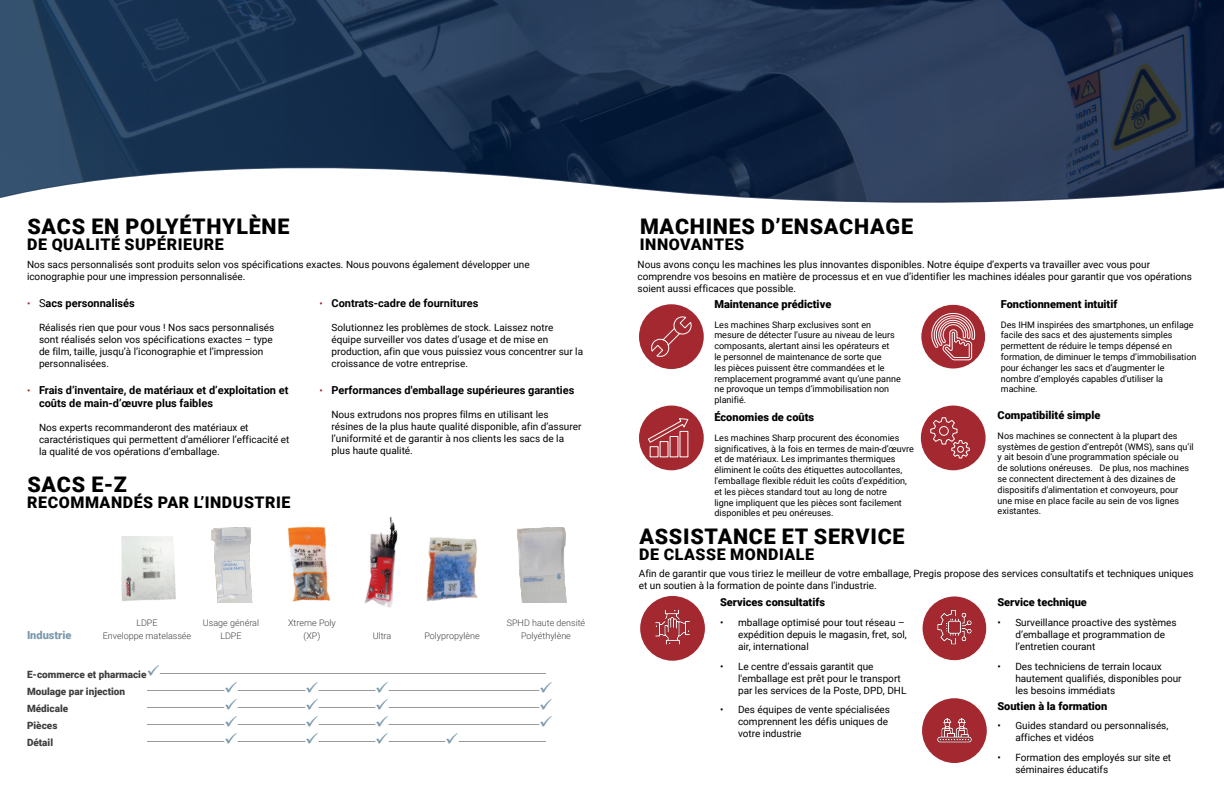
<style>
.page{position:relative;width:1224px;height:792px;background:#fff}
.page>*{position:absolute;margin:0;border:0;box-sizing:border-box;transform-origin:0 0}
.t1{font:900 21.5px "Roboto";letter-spacing:.035em;color:#000}
.t2{font:900 16px "Roboto";letter-spacing:.035em;color:#000}
.t3{font:700 11px/13.2px "Roboto";color:#000}
.t4{font:900 11px "Roboto";color:#000}
.t5{font:900 11px "Roboto";color:#7b99ac}
.t6{font:10px/12px "Roboto";color:#000}
.t7{font:900 10px "Roboto";color:#3e3e3f}
.t8{font:9px/10.8px "Roboto";color:#000}
.t9{font:300 9px "Roboto";color:#3e3e3f}
.s1{font-weight:400;font-size:10px;color:#a3282f}
.s2{font-weight:400}
.s3{color:#7b99ac}
</style>
<div class="page">
<svg style="left:0;top:0;width:1224px;height:203px;background:#30445e"></svg>
<hr style="left:160px;top:673px;width:386px;height:1px;background:#999">
<hr style="left:147px;top:690px;width:77px;height:1px;background:#999">
<hr style="left:238px;top:690px;width:67px;height:1px;background:#999">
<hr style="left:319px;top:690px;width:56px;height:1px;background:#999">
<hr style="left:389px;top:690px;width:150px;height:1px;background:#999">
<hr style="left:147px;top:707px;width:77px;height:1px;background:#999">
<hr style="left:238px;top:707px;width:67px;height:1px;background:#999">
<hr style="left:319px;top:707px;width:56px;height:1px;background:#999">
<hr style="left:389px;top:707px;width:150px;height:1px;background:#999">
<hr style="left:147px;top:724px;width:77px;height:1px;background:#999">
<hr style="left:238px;top:724px;width:67px;height:1px;background:#999">
<hr style="left:319px;top:724px;width:56px;height:1px;background:#999">
<hr style="left:389px;top:724px;width:150px;height:1px;background:#999">
<hr style="left:147px;top:741px;width:77px;height:1px;background:#999">
<hr style="left:238px;top:741px;width:67px;height:1px;background:#999">
<hr style="left:319px;top:741px;width:56px;height:1px;background:#999">
<hr style="left:389px;top:741px;width:56px;height:1px;background:#999">
<hr style="left:459px;top:741px;width:87px;height:1px;background:#999">
<div style="left:921px;top:304px;width:65px;height:65px;background:#a3282f;border-radius:50%"></div>
<div style="left:920px;top:304px;width:66px;height:66px;border:1px solid #fff;border-radius:50%"></div>
<div style="left:639px;top:304px;width:65px;height:65px;background:#a3282f;border-radius:50%"></div>
<svg style="left:651px;top:316px;width:41px;height:41px"></svg>
<svg style="left:931px;top:312px;width:45px;height:58px"></svg>
<img style="left:211px;top:527px;width:42px;height:76px">
<img style="left:287px;top:526px;width:43px;height:76px">
<img style="left:364px;top:516px;width:34px;height:92px">
<img style="left:121px;top:536px;width:55px;height:65px">
<img style="left:517px;top:527px;width:50px;height:76px">
<img style="left:426px;top:537px;width:52px;height:65px">
<div style="left:921px;top:406px;width:65px;height:64px;background:#a3282f;border-radius:50%"></div>
<div style="left:639px;top:406px;width:65px;height:64px;background:#a3282f;border-radius:50%"></div>
<div style="left:650px;top:446px;width:9px;height:11px;border:1px solid #fff"></div>
<svg style="left:648px;top:418px;width:41px;height:26px"></svg>
<svg style="left:930px;top:417px;width:40px;height:42px"></svg>
<img style="left:922px;top:596px;width:65px;height:65px;border-radius:31px">
<div style="left:922px;top:595px;width:65px;height:66px;border:1px solid #fff;border-radius:50%"></div>
<img style="left:640px;top:596px;width:65px;height:65px;border-radius:32px">
<img style="left:922px;top:698px;width:65px;height:65px;border-radius:31px">
<p class="t1" style="left:27px;top:212px;width:264px">SACS EN POLYÉTHYLÈNE</p>
<p class="t2" style="left:27px;top:233px;width:198px">DE QUALITÉ SUPÉRIEURE</p>
<p class="t6" style="left:27px;top:259px;width:504px">Nos sacs personnalisés sont produits selon vos spécifications exactes. Nous pouvons également développer une iconographie pour une impression personnalisée.</p>
<p class="t3" style="left:27px;top:296px;width:109px"><span class="s1">•</span> <span class="s2">S</span>acs personnalisés</p>
<p class="t6" style="left:39px;top:321px;width:237px">Réalisés rien que pour vous ! Nos sacs personnalisés sont réalisés selon vos spécifications exactes – type de film, taille, jusqu’à l’iconographie et l’impression personnalisées.</p>
<p class="t3" style="left:39px;top:383px;width:251px;text-indent:-12px"><span class="s1">•</span> Frais d’inventaire, de matériaux et d’exploitation et coûts de main-d’œuvre plus faibles</p>
<p class="t6" style="left:39px;top:421px;width:252px">Nos experts recommanderont des matériaux et caractéristiques qui permettent d’améliorer l’efficacité et la qualité de vos opérations d’emballage.</p>
<p class="t3" style="left:320px;top:296px;width:160px"><span class="s1">•</span> Contrats-cadre de fournitures</p>
<p class="t6" style="left:332px;top:321px;width:253px">Solutionnez les problèmes de stock. Laissez notre équipe surveiller vos dates d’usage et de mise en production, afin que vous puissiez vous concentrer sur la croissance de votre entreprise.</p>
<p class="t3" style="left:320px;top:383px;width:256px"><span class="s1">•</span> Performances d'emballage supérieures garanties</p>
<p class="t6" style="left:332px;top:408px;width:251px">Nous extrudons nos propres films en utilisant les résines de la plus haute qualité disponible, afin d’assurer l’uniformité et de garantir à nos clients les sacs de la plus haute qualité.</p>
<p class="t1" style="left:27px;top:469px;width:101px">SACS E-Z</p>
<p class="t2" style="left:27px;top:491px;width:265px">RECOMMANDÉS PAR L’INDUSTRIE</p>
<p class="t9" style="left:136px;top:617px;width:23px">LDPE</p>
<p class="t9" style="left:203px;top:617px;width:58px">Usage général</p>
<p class="t9" style="left:288px;top:617px;width:49px">Xtreme Poly</p>
<p class="t9" style="left:507px;top:617px;width:80px">SPHD haute densité</p>
<p class="t5" style="left:27px;top:628px;width:46px">Industrie</p>
<p class="t9" style="left:103px;top:630px;width:90px">Enveloppe matelassée</p>
<p class="t9" style="left:220px;top:630px;width:23px">LDPE</p>
<p class="t9" style="left:304px;top:630px;width:18px">(XP)</p>
<p class="t9" style="left:373px;top:630px;width:20px">Ultra</p>
<p class="t9" style="left:424px;top:630px;width:57px">Polypropylène</p>
<p class="t9" style="left:521px;top:630px;width:51px">Polyéthylène</p>
<p class="t7" style="left:27px;top:667px;width:134px">E-commerce et pharmacie<span class="s3">✓</span></p>
<p class="t7" style="left:27px;top:684px;width:100px">Moulage par injection</p>
<p class="t7" style="left:27px;top:701px;width:43px">Médicale</p>
<p class="t7" style="left:27px;top:718px;width:32px">Pièces</p>
<p class="t7" style="left:27px;top:735px;width:28px">Détail</p>
<p class="t1" style="left:640px;top:212px;width:275px">MACHINES D’ENSACHAGE</p>
<p class="t2" style="left:640px;top:233px;width:106px">INNOVANTES</p>
<p class="t6" style="left:638px;top:259px;width:556px">Nous avons conçu les machines les plus innovantes disponibles. Notre équipe d’experts va travailler avec vous pour comprendre vos besoins en matière de processus et en vue d’identifier les machines idéales pour garantir que vos opérations soient aussi efficaces que possible.</p>
<p class="t4" style="left:714px;top:296px;width:118px">Maintenance prédictive</p>
<p class="t8" style="left:714px;top:319px;width:188px">Les machines Sharp exclusives sont en mesure de détecter l’usure au niveau de leurs composants, alertant ainsi les opérateurs et<br>le personnel de maintenance de sorte que<br>les pièces puissent être commandées et le remplacement programmé avant qu’une panne ne provoque un temps d’immobilisation non planifié.</p>
<p class="t4" style="left:714px;top:409px;width:101px">Économies de coûts</p>
<p class="t8" style="left:714px;top:432px;width:201px">Les machines Sharp procurent des économies significatives, à la fois en termes de main-d’œuvre et de matériaux. Les imprimantes thermiques éliminent le coûts des étiquettes autocollantes, l'emballage flexible réduit les coûts d’expédition, et les pièces standard tout au long de notre<br>ligne impliquent que les pièces sont facilement disponibles et peu onéreuses.</p>
<p class="t1" style="left:639px;top:521px;width:267px">ASSISTANCE ET SERVICE</p>
<p class="t2" style="left:639px;top:543px;width:176px">DE CLASSE MONDIALE</p>
<p class="t4" style="left:1001px;top:296px;width:118px">Fonctionnement intuitif</p>
<p class="t8" style="left:1001px;top:319px;width:197px">Des IHM inspirées des smartphones, un enfilage facile des sacs et des ajustements simples permettent de réduire le temps dépensé en formation, de diminuer le temps d’immobilisation pour échanger les sacs et d’augmenter le nombre d’employés capables d’utiliser la machine.</p>
<p class="t4" style="left:998px;top:407px;width:104px">Compatibilité simple</p>
<p class="t8" style="left:998px;top:430px;width:198px">Nos machines se connectent à la plupart des systèmes de gestion d’entrepôt (WMS), sans qu’il y ait besoin d’une programmation spéciale ou<br>de solutions onéreuses. De plus, nos machines se connectent directement à des dizaines de dispositifs d'alimentation et convoyeurs, pour une mise en place facile au sein de vos lignes existantes.</p>
<p class="t6" style="left:639px;top:567px;width:556px">Afin de garantir que vous tiriez le meilleur de votre emballage, Pregis propose des services consultatifs et techniques uniques et un soutien à la formation de pointe dans l’industrie.</p>
<p class="t4" style="left:720px;top:595px;width:106px">Services consultatifs</p>
<p class="t6" style="left:738px;top:616px;width:170px;text-indent:-18px">• mballage optimisé pour tout réseau – expédition depuis le magasin, fret, sol, air, international</p>
<p class="t6" style="left:738px;top:660px;width:170px;text-indent:-18px">• Le centre d’essais garantit que l'emballage est prêt pour le transport par les services de la Poste, DPD, DHL</p>
<p class="t6" style="left:738px;top:703px;width:154px;text-indent:-18px">• Des équipes de vente spécialisées comprennent les défis uniques de votre industrie</p>
<p class="t4" style="left:997px;top:595px;width:91px">Service technique</p>
<p class="t6" style="left:1015px;top:616px;width:163px;text-indent:-18px">• Surveillance proactive des systèmes d’emballage et programmation de l’entretien courant</p>
<p class="t6" style="left:1015px;top:660px;width:168px;text-indent:-18px">• Des techniciens de terrain locaux hautement qualifiés, disponibles pour les besoins immédiats</p>
<p class="t4" style="left:997px;top:698px;width:112px">Soutien à la formation</p>
<p class="t6" style="left:1015px;top:719px;width:155px;text-indent:-18px">• Guides standard ou personnalisés, affiches et vidéos</p>
<p class="t6" style="left:1015px;top:751px;width:157px;text-indent:-18px">• Formation des employés sur site et séminaires éducatifs</p>
</div>
